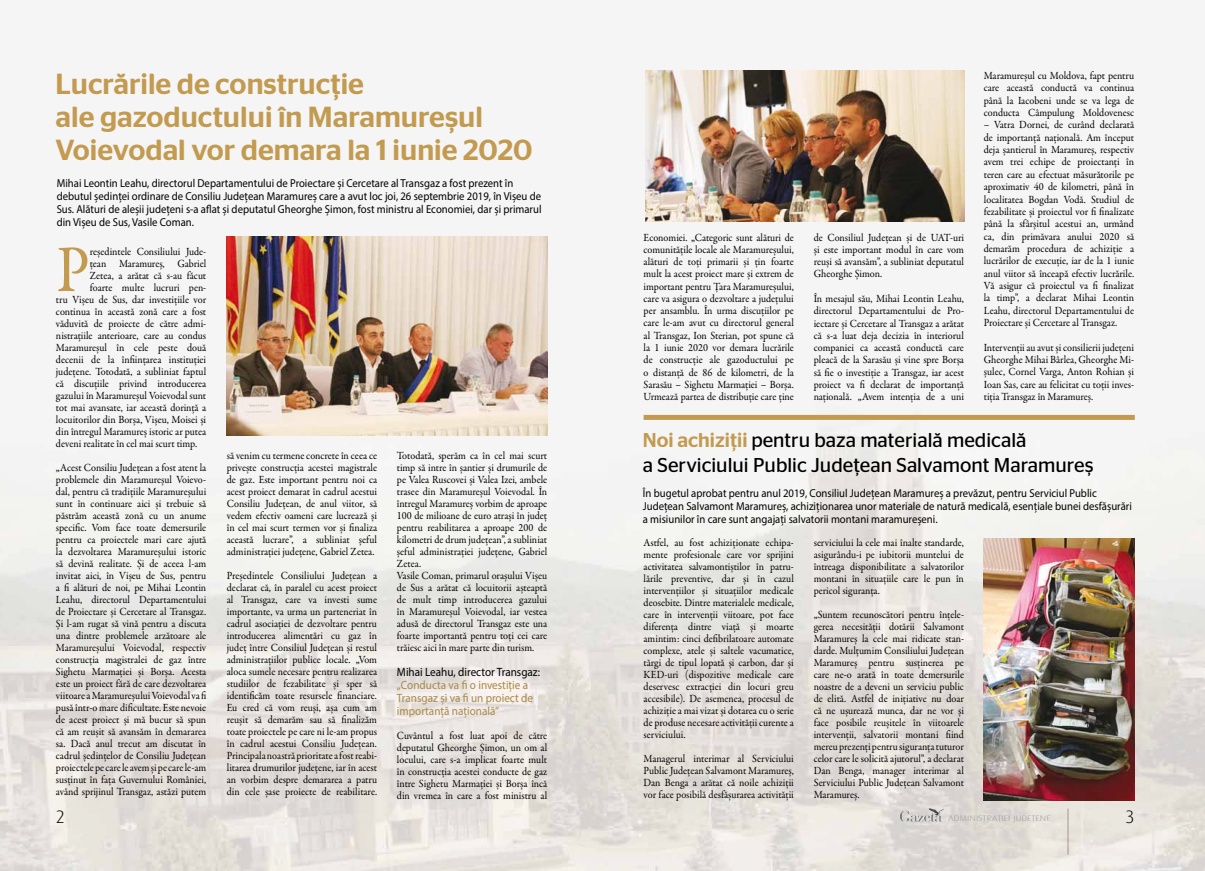
<style>
.page{position:relative;width:1205px;height:871px;background:#fff}
.page>*{position:absolute;margin:0;border:0;box-sizing:border-box;transform-origin:0 0}
.t1{font:66.6px "Garamond Premr Pro";color:#c29b51;scale:.93 1}
.t2{font:500 29px/33px "Stag Sans";color:#c29b51}
.t3{font:20px/25px "Stag Sans";color:#000}
.t4{font:18px "Dax Light G";color:#000}
.t5{font:12px/13px "Myriad Pro";color:#a98847;scale:.93 1}
.t6{font:12px "Myriad Pro";color:#000;scale:.93 1}
.t7{font:11.5px/13px "Myriad Pro";color:#000;scale:.93 1}
.t8{font:11px/12px "Garamond Premr Pro";letter-spacing:-.005em;color:#000;text-align:justify;scale:.93 1}
.t9{font:8px "Dax Light G";color:#9c9e9f;scale:1.25 1}
.s1{font-weight:500;color:#c29b51}
</style>
<div class="page">
<img style="left:0;top:70px;width:1205px;height:800px">
<img style="left:927px;top:807px;width:18px;height:14px">
<hr style="left:1067px;top:808px;width:1px;height:46px;background:#5b3527">
<img style="left:984px;top:538px;width:150px;height:261px">
<div style="left:643px;top:415px;width:492px;height:5px;background:#c29b51"></div>
<img style="left:227px;top:236px;width:320px;height:199px">
<img style="left:646px;top:71px;width:318px;height:150px">
<h2 class="t2" style="left:56px;top:67px;width:478px">Lucrările de construcţie<br>ale gazoductului în Maramureșul<br>Voievodal vor demara la 1 iunie 2020</h2>
<p class="t7" style="left:57px;top:177px;width:523px">Mihai Leontin Leahu, directorul Departamentului de Proiectare și Cercetare al Transgaz a fost prezent în debutul ședinței ordinare de Consiliu Județean Maramureș care a avut loc joi, 26 septembrie 2019, în Vișeu de Sus. Alături de aleșii județeni s-a aflat și deputatul Gheorghe Șimon, fost ministru al Economiei, dar și primarul din Vișeu de Sus, Vasile Coman.</p>
<h1 class="t1" style="left:56px;top:229px;width:38px">P</h1>
<p class="t8" style="left:90px;top:245px;width:127px">reședintele Consiliului Jude-</p>
<p class="t8" style="left:90px;top:257px;width:127px">țean Maramureș, Gabriel</p>
<p class="t8" style="left:90px;top:269px;width:127px">Zetea, a arătat că s-au făcut</p>
<p class="t8" style="left:90px;top:281px;width:127px">foarte multe lucruri pen-</p>
<p class="t8" style="left:56px;top:293px;width:163px">tru Vișeu de Sus, dar investițiile vor</p>
<p class="t8" style="left:56px;top:305px;width:163px">continua în această zonă care a fost</p>
<p class="t8" style="left:56px;top:317px;width:163px">văduvită de proiecte de către admi-</p>
<p class="t8" style="left:56px;top:329px;width:163px">nistrațiile anterioare, care au condus</p>
<p class="t8" style="left:56px;top:341px;width:163px">Maramureșul în cele peste două</p>
<p class="t8" style="left:56px;top:353px;width:163px">decenii de la înființarea instituției</p>
<p class="t8" style="left:56px;top:365px;width:163px">județene. Totodată, a subliniat faptul</p>
<p class="t8" style="left:56px;top:377px;width:163px">că discuțiile privind introducerea</p>
<p class="t8" style="left:56px;top:389px;width:163px">gazului în Maramureșul Voievodal sunt</p>
<p class="t8" style="left:56px;top:401px;width:163px">tot mai avansate, iar această dorință a</p>
<p class="t8" style="left:56px;top:413px;width:163px">locuitorilor din Borșa, Vișeu, Moisei și</p>
<p class="t8" style="left:56px;top:425px;width:163px">din întregul Maramureș istoric ar putea</p>
<p class="t8" style="left:56px;top:437px;width:153px">deveni realitate în cel mai scurt timp.</p>
<p class="t8" style="left:56px;top:461px;width:163px">„Acest Consiliu Județean a fost atent la problemele din Maramureșul Voievo&shy;dal, pentru că tradițiile Maramureșului sunt în continuare aici și trebuie să păstrăm această zonă cu un anume specific. Vom face toate demersurile pentru ca proiectele mari care ajută la dezvoltarea Maramureșului istoric să devină realitate. Și de aceea l-am invitat aici, în Vișeu de Sus, pentru a fi alături de noi, pe Mihai Leontin Leahu, directorul Departamentului de Proiectare și Cercetare al Transgaz.<br>Și l-am rugat să vină pentru a discuta una dintre problemele arzătoare ale Maramureșului Voievodal, respectiv construcția magistralei de gaz între Sighetu Marmației și Borșa. Acesta este un proiect fără de care dezvoltarea viitoare a Maramureșului Voievodal va fi pusă într-o mare dificultate. Este nevoie de acest proiect și mă bucur să spun că am reușit să avansăm în demararea sa. Dacă anul trecut am discutat în cadrul ședințelor de Consiliu Județean proiectele pe care le avem și pe care le-am susținut în fața Guvernului României, având sprijinul Transgaz, astăzi putem</p>
<p class="t8" style="left:227px;top:450px;width:163px">să venim cu termene concrete în ceea ce privește construcția acestei magistrale de gaz. Este important pentru noi ca acest proiect demarat în cadrul acestui Consiliu Județean, de anul viitor, să vedem efectiv oameni care lucrează și în cel mai scurt termen vor și finaliza această lucrare”, a subliniat șeful administrației județene, Gabriel Zetea.</p>
<p class="t8" style="left:227px;top:570px;width:163px">Președintele Consiliului Județean a declarat că, în paralel cu acest proiect al Transgaz, care va investi sume importante, va urma un parteneriat în cadrul asociației de dezvoltare pentru introducerea alimentări cu gaz în județ între Consiliul Județean și restul administrațiilor publice locale. „Vom aloca sumele necesare pentru realizarea studiilor de fezabilitate și sper să identificăm toate resursele financiare.<br>Eu cred că vom reuși, așa cum am reușit să demarăm sau să finalizăm toate proiectele pe care ni le-am propus în cadrul acestui Consiliu Județean.<br>Principala noastră prioritate a fost reabi&shy;litarea drumurilor județene, iar în acest an vorbim despre demararea a patru din cele șase proiecte de reabilitare.</p>
<p class="t8" style="left:397px;top:450px;width:163px;text-align:left">Totodată, sperăm ca în cel mai scurt timp să intre în șantier și drumurile de pe Valea Ruscovei și Valea Izei, ambele trasee din Maramureșul Voievodal. În întregul Maramureș vorbim de aproape 100 de milioane de euro atrași în județ pentru reabilitarea a aproape 200 de kilometri de drum județean”, a subliniat șeful administrației județene, Gabriel Zetea.<br>Vasile Coman, primarul orașului Vișeu de Sus a arătat că locuitorii așteaptă de mult timp introducerea gazului în Maramureșul Voievodal, iar vestea adusă de directorul Transgaz este una foarte importantă pentru toți cei care trăiesc aici în mare parte din turism.</p>
<p class="t6" style="left:397px;top:664px;width:155px">Mihai Leahu, director Transgaz:</p>
<p class="t5" style="left:397px;top:678px;width:148px">„Conducta va fi o investiție a<br>Transgaz și va fi un proiect de importanță națională”</p>
<p class="t8" style="left:397px;top:729px;width:163px">Cuvântul a fost luat apoi de către deputatul Gheorghe Șimon, un om al locului, care s-a implicat foarte mult în construcția acestei conducte de gaz între Sighetu Marmației și Borșa încă din vremea în care a fost ministru al</p>
<p class="t8" style="left:643px;top:231px;width:163px;line-height:12.3px">Economiei. „Categoric sunt alături de comunitățile locale ale Maramureșului, alături de toți primarii și țin foarte mult la acest proiect mare și extrem de important pentru Țara Maramureșului, care va asigura o dezvoltare a județului per ansamblu. În urma discuțiilor pe care le-am avut cu directorul general al Transgaz, Ion Sterian, pot spune că la 1 iunie 2020 vor demara lucrările de construcție ale gazoductului pe o distanță de 86 de kilometri, de la Sarasău – Sighetu Marmației – Borșa.<br>Urmează partea de distribuție care ține</p>
<p class="t8" style="left:814px;top:231px;width:163px;line-height:12.3px">de Consiliul Județean și de UAT-uri și este important modul în care vom reuși să avansăm”, a subliniat deputatul Gheorghe Șimon.</p>
<p class="t8" style="left:814px;top:292px;width:163px;line-height:12.3px">În mesajul său, Mihai Leontin Leahu, directorul Departamentului de Pro&shy;iectare și Cercetare al Transgaz a arătat că s-a luat deja decizia în interiorul companiei ca această conductă care pleacă de la Sarasău și vine spre Borșa să fie o investiție a Transgaz, iar acest proiect va fi declarat de importanță națională. „Avem intenția de a uni</p>
<p class="t8" style="left:984px;top:70px;width:163px;line-height:12.3px">Maramureșul cu Moldova, fapt pentru care această conductă va continua până la Iacobeni unde se va lega de conducta Câmpulung Moldovenesc</p>
<p class="t8" style="left:984px;top:119px;width:163px;line-height:12.3px">– Vatra Dornei, de curând declarată de importanță națională. Am început deja șantierul în Maramureș, respectiv avem trei echipe de proiectanți în teren care au efectuat măsurătorile pe aproximativ 40 de kilometri, până în localitatea Bogdan Vodă. Studiul de fezabilitate și proiectul vor fi finalizate până la sfârșitul acestui an, urmând ca, din primăvara anului 2020 să demarăm procedura de achiziție a lucrărilor de execuție, iar de la 1 iunie anul viitor să înceapă efectiv lucrările.<br>Vă asigur că proiectul va fi finalizat la timp”, a declarat Mihai Leontin Leahu, directorul Departamentului de Proiectare și Cercetare al Transgaz.</p>
<p class="t8" style="left:984px;top:341px;width:163px;line-height:12.3px">Intervenții au avut și consilierii județeni Gheorghe Mihai Bârlea, Gheorghe Mi&shy;șulec, Cornel Varga, Anton Rohian și Ioan Sas, care au felicitat cu toții inves&shy;tiția Transgaz în Maramureș.</p>
<h3 class="t3" style="left:643px;top:427px;width:452px"><span class="s1">Noi achiziţii</span> pentru baza materială medicală<br>a Serviciului Public Judeţean Salvamont Maramureș</h3>
<p class="t7" style="left:643px;top:486px;width:527px">În bugetul aprobat pentru anul 2019, Consiliul Județean Maramureș a prevăzut, pentru Serviciul Public<br>Județean Salvamont Maramureș, achiziționarea unor materiale de natură medicală, esențiale bunei desfășurări a misiunilor în care sunt angajați salvatorii montani maramureșeni.</p>
<p class="t8" style="left:643px;top:536px;width:163px">Astfel, au fost achiziționate echipa&shy;mente profesionale care vor sprijini activitatea salvamontiștilor în patru&shy;lările preventive, dar și în cazul intervențiilor și situațiilor medicale deosebite. Dintre materialele medicale, care în intervenții viitoare, pot face diferența dintre viață și moarte amintim: cinci defibrilatoare automate complexe, atele și saltele vacumatice, tărgi de tipul lopată și carbon, dar și KED-uri (dispozitive medicale care deservesc extracției din locuri greu accesibile). De asemenea, procesul de achiziție a mai vizat și dotarea cu o serie de produse necesare activității curente a serviciului.</p>
<p class="t8" style="left:643px;top:752px;width:163px">Managerul interimar al Serviciului Public Județean Salvamont Maramureș, Dan Benga a arătat că noile achiziții vor face posibilă desfășurarea activității</p>
<p class="t8" style="left:814px;top:536px;width:163px">serviciului la cele mai înalte standarde, asigurându-i pe iubitorii muntelui de întreaga disponibilitate a salvatorilor montani în situațiile care le pun în pericol siguranța.</p>
<p class="t8" style="left:814px;top:608px;width:163px">„Suntem recunoscători pentru înțele&shy;gerea necesității dotării Salvamont Maramureș la cele mai ridicate stan&shy;darde. Mulțumim Consiliului Județean Maramureș pentru susținerea pe care ne-o arată în toate demersurile noastre de a deveni un serviciu public de elită. Astfel de inițiative nu doar că ne ușurează munca, dar ne vor și face posibile reușitele în viitoarele intervenții, salvatorii montani fiind mereu prezenți pentru siguranța tuturor celor care le solicită ajutorul”, a declarat Dan Benga, manager interimar al Serviciului Public Județean Salvamont Maramureș.</p>
<h3 class="t4" style="left:56px;top:806px;width:11px">2</h3>
<p class="t9" style="left:948px;top:813px;width:84px">ADMINISTRA"IEI JUDE"ENE</p>
<h3 class="t4" style="left:1125px;top:806px;width:11px">3</h3>
</div>
